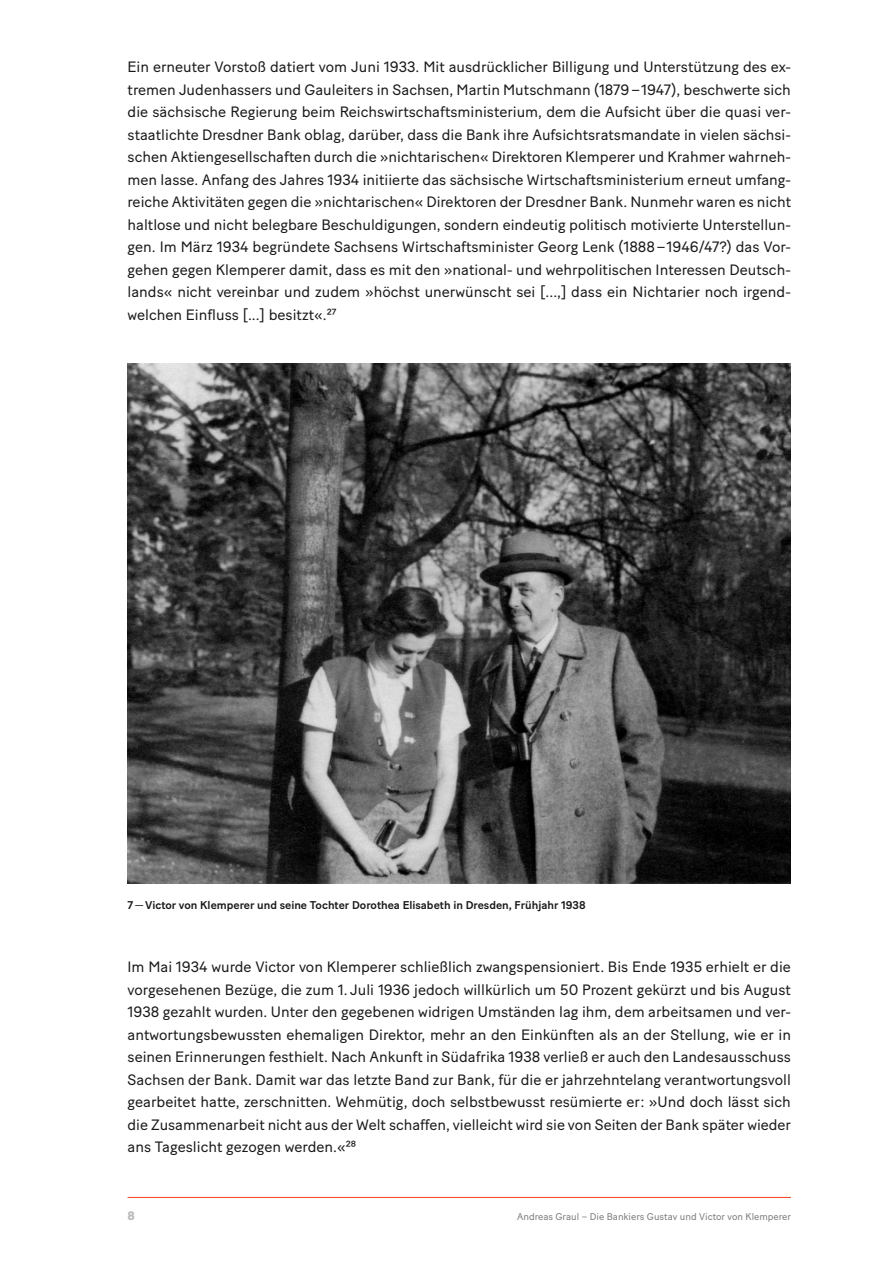
<style>
.page{position:relative;width:893px;height:1263px;background:#fff}
.page>*{position:absolute;margin:0;border:0;box-sizing:border-box;transform-origin:0 0}
.P-Fließtext{font:15px/22.5px "Baton Turbo";color:#191918}
.t1{font:800 12.3px "Baton Turbo";color:#bbbbbc}
.Cap-BU{font:500 11.25px "Baton Turbo";color:#191918}
.t2{font:9.75px "Baton Turbo";color:#797b7a}
.s1{font-weight:400}
</style>
<div class="page">
<hr style="left:128px;top:1197px;width:663px;height:1px;background:#fe3b1e">
<img style="left:128px;top:363px;width:663px;height:520px">
<p class="P-Fließtext" style="left:128px;top:54px;width:665px">Ein erneuter Vorstoß datiert vom Juni 1933. Mit ausdrücklicher Billigung und Unterstützung des ex-- tremen Judenhassers und Gauleiters in Sachsen, Martin Mutschmann (1879–1947), beschwerte sich die sächsische Regierung beim Reichswirtschaftsministerium, dem die Aufsicht über die quasi ver&shy;staatlichte Dresdner Bank oblag, darüber, dass die Bank ihre Aufsichtsratsmandate in vielen sächsi&shy;schen Aktiengesellschaften durch die »nichtarischen« Direktoren Klemperer und Krahmer wahrneh&shy;men lasse. Anfang des Jahres 1934 initiierte das sächsische Wirtschaftsministerium erneut umfang&shy;reiche Aktivitäten gegen die »nichtarischen« Direktoren der Dresdner Bank. Nunmehr waren es nicht haltlose und nicht belegbare Beschuldigungen, sondern eindeutig politisch motivierte Unterstellun&shy;gen. Im März 1934 begründete Sachsens Wirtschaftsminister Georg Lenk (1888–1946/47?) das Vor&shy;gehen gegen Klemperer damit, dass es mit den »national- und wehrpolitischen Interessen Deutsch&shy;lands« nicht vereinbar und zudem »höchst unerwünscht sei [...,] dass ein Nichtarier noch irgend&shy;welchen Einfluss [...] besitzt«.27</p>
<p class="Cap-BU" style="left:128px;top:897px;width:459px">7<span class="s1">—</span>Victor von Klemperer und seine Tochter Dorothea Elisabeth in Dresden, Frühjahr 1938</p>
<p class="P-Fließtext" style="left:128px;top:954px;width:665px;text-align:justify">Im Mai 1934 wurde Victor von Klemperer schließlich zwangspensioniert. Bis Ende 1935 erhielt er die vorgesehenen Bezüge, die zum 1. Juli 1936 jedoch willkürlich um 50 Prozent gekürzt und bis August 1938 gezahlt wurden. Unter den gegebenen widrigen Umständen lag ihm, dem arbeitsamen und ver&shy;antwortungsbewussten ehemaligen Direktor, mehr an den Einkünften als an der Stellung, wie er in seinen Erinnerungen festhielt. Nach Ankunft in Südafrika 1938 verließ er auch den Landesausschuss Sachsen der Bank. Damit war das letzte Band zur Bank, für die er jahrzehntelang verantwortungsvoll gearbeitet hatte, zerschnitten. Wehmütig, doch selbstbewusst resümierte er: »Und doch lässt sich die Zusammenarbeit nicht aus der Welt schaffen, vielleicht wird sie von Seiten der Bank später wieder ans Tageslicht gezogen werden.«28</p>
<p class="t1" style="left:128px;top:1206px;width:9px">8</p>
<p class="t2" style="left:517px;top:1209px;width:275px">Andreas Graul – Die Bankiers Gustav und Victor von Klemperer</p>
</div>
